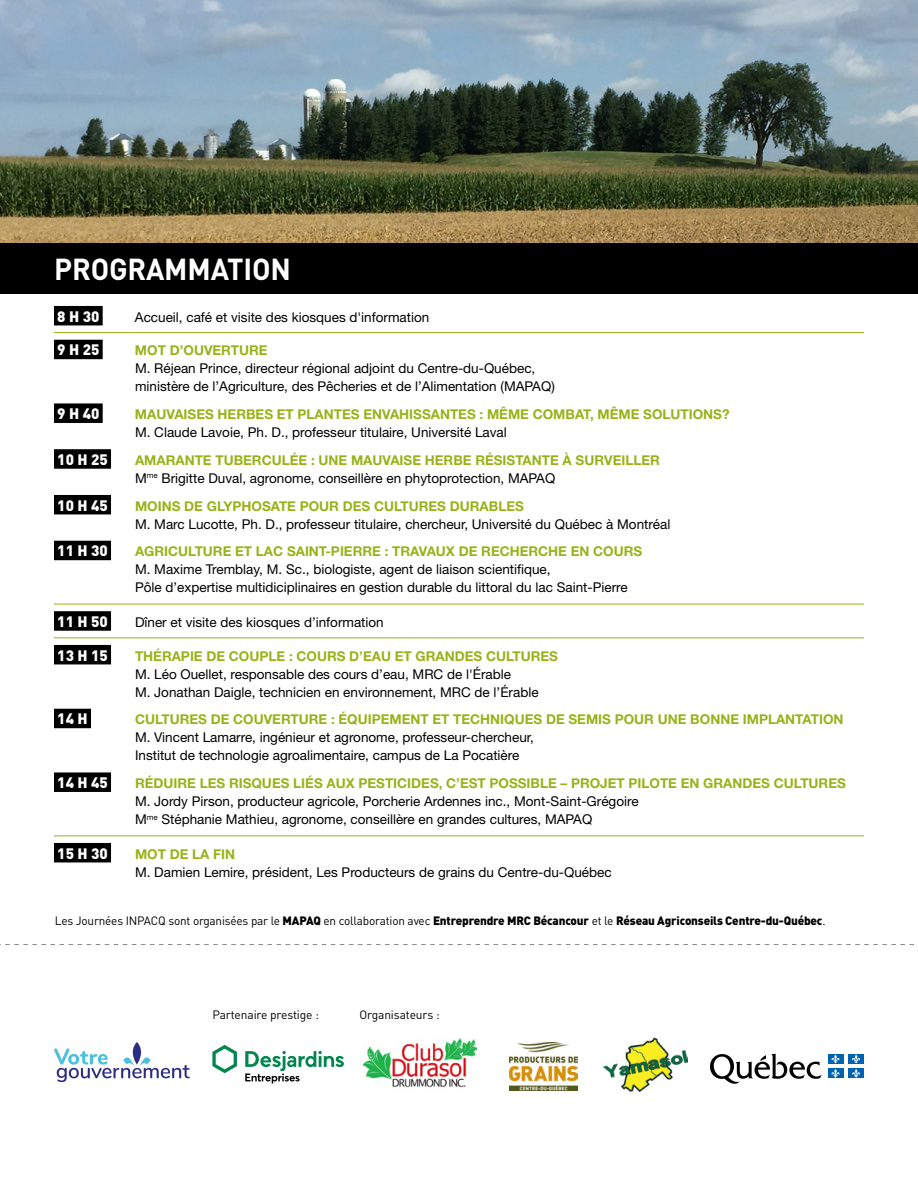
<style>
.page{position:relative;width:918px;height:1188px;background:#fff}
.page>*{position:absolute;margin:0;border:0;box-sizing:border-box;transform-origin:0 0}
.t1{font:700 30px "DINOT";letter-spacing:-.005em;color:#fff;scale:.96 1}
._3_titre_conference{font:900 15px "DINOT";color:#fff}
._3_diner{font:900 15px "DINOT";color:#fff}
._3_Fin_de_la_journée{font:900 15px "DINOT";color:#fff}
.p_txt_nom_fonction{font:13.5px/18px "Helvetica Neue";color:#000}
._3_titre_conference-2{font:700 13.5px "Helvetica Neue";color:#97b318}
._3_diner-2{font:13.5px "Helvetica Neue";color:#000}
._3_Fin_de_la_journée-2{font:13.5px/18px "Helvetica Neue";color:#000}
.t2{font:900 12px "DINOT";letter-spacing:-.015em;color:#000}
.t3{font:12px "DINOT";letter-spacing:-.01em;color:#000}
.s1{font-weight:700;color:#97b318}
.s2{font-weight:400}
</style>
<div class="page">
<img style="left:0;top:0;width:918px;height:243px">
<svg style="left:0;top:944px;width:914px;height:1px"></svg>
<img style="left:363px;top:1039px;width:114px;height:49px">
<img style="left:604px;top:1038px;width:84px;height:54px">
<svg style="left:212px;top:1045px;width:25px;height:28px"></svg>
<svg style="left:245px;top:1051px;width:99px;height:33px"></svg>
<svg style="left:710px;top:1054px;width:112px;height:30px"></svg>
<div style="left:828px;top:1054px;width:15px;height:10px;background:#0063af"></div>
<svg style="left:831px;top:1055px;width:9px;height:8px"></svg>
<div style="left:848px;top:1054px;width:16px;height:10px;background:#0063af"></div>
<svg style="left:852px;top:1055px;width:8px;height:8px"></svg>
<div style="left:828px;top:1069px;width:15px;height:9px;background:#0063af"></div>
<svg style="left:831px;top:1069px;width:9px;height:9px"></svg>
<div style="left:848px;top:1069px;width:16px;height:9px;background:#0063af"></div>
<svg style="left:852px;top:1069px;width:8px;height:9px"></svg>
<svg style="left:54px;top:1042px;width:136px;height:40px"></svg>
<hr style="left:54px;top:332px;width:810px;height:1px;background:#97b318">
<div style="left:54px;top:306px;width:49px;height:19px;background:#000"></div>
<div style="left:54px;top:340px;width:49px;height:19px;background:#000"></div>
<div style="left:54px;top:403px;width:49px;height:20px;background:#000"></div>
<div style="left:54px;top:449px;width:57px;height:20px;background:#000"></div>
<div style="left:54px;top:495px;width:57px;height:19px;background:#000"></div>
<div style="left:54px;top:541px;width:57px;height:19px;background:#000"></div>
<hr style="left:54px;top:604px;width:810px;height:1px;background:#97b318">
<hr style="left:54px;top:637px;width:810px;height:1px;background:#97b318">
<div style="left:54px;top:611px;width:57px;height:20px;background:#000"></div>
<div style="left:54px;top:645px;width:57px;height:19px;background:#000"></div>
<div style="left:54px;top:709px;width:37px;height:19px;background:#000"></div>
<div style="left:54px;top:772px;width:57px;height:20px;background:#000"></div>
<hr style="left:54px;top:835px;width:810px;height:1px;background:#97b318">
<div style="left:54px;top:843px;width:57px;height:19px;background:#000"></div>
<div style="left:0;top:243px;width:918px;height:50px;background:#000"></div>
<img style="left:509px;top:1043px;width:69px;height:48px">
<p class="t1" style="left:54px;top:248px;width:248px">PROGRAMMATION</p>
<p class="_3_diner" style="left:57px;top:306px;width:44px">8 H 30</p>
<p class="_3_diner-2" style="left:135px;top:309px;width:296px">Accueil, café et visite des kiosques d'information</p>
<p class="_3_titre_conference" style="left:57px;top:340px;width:44px">9 H 25</p>
<p class="_3_titre_conference-2" style="left:135px;top:342px;width:134px">MOT D’OUVERTURE</p>
<p class="p_txt_nom_fonction" style="left:135px;top:359px;width:421px">M. Réjean Prince, directeur régional adjoint du Centre-du-Québec, ministère de l’Agriculture, des Pêcheries et de l’Alimentation (MAPAQ)</p>
<p class="_3_titre_conference" style="left:57px;top:404px;width:44px">9 H 40</p>
<p class="_3_titre_conference-2" style="left:135px;top:406px;width:596px">MAUVAISES HERBES ET PLANTES ENVAHISSANTES : MÊME COMBAT, MÊME SOLUTIONS?</p>
<p class="p_txt_nom_fonction" style="left:135px;top:423px;width:373px">M. Claude Lavoie, Ph. D., professeur titulaire, Université Laval</p>
<p class="_3_titre_conference" style="left:57px;top:449px;width:52px">10 H 25</p>
<p class="_3_titre_conference-2" style="left:135px;top:452px;width:526px">AMARANTE TUBERCULÉE : UNE MAUVAISE HERBE RÉSISTANTE À SURVEILLER</p>
<p class="p_txt_nom_fonction" style="left:135px;top:469px;width:422px">M<sup>me</sup> Brigitte Duval, agronome, conseillère en phytoprotection, MAPAQ</p>
<p class="_3_titre_conference" style="left:57px;top:495px;width:52px">10 H 45</p>
<p class="_3_titre_conference-2" style="left:135px;top:498px;width:390px">MOINS DE GLYPHOSATE POUR DES CULTURES DURABLES</p>
<p class="p_txt_nom_fonction" style="left:135px;top:515px;width:537px">M. Marc Lucotte, Ph. D., professeur titulaire, chercheur, Université du Québec à Montréal</p>
<p class="_3_titre_conference" style="left:57px;top:541px;width:52px">11 H 30</p>
<p class="_3_titre_conference-2" style="left:135px;top:543px;width:509px">AGRICULTURE ET LAC SAINT-PIERRE : TRAVAUX DE RECHERCHE EN COURS</p>
<p class="p_txt_nom_fonction" style="left:135px;top:560px;width:494px">M. Maxime Tremblay, M. Sc., biologiste, agent de liaison scientifique,<br>Pôle d’expertise multidiciplinaires en gestion durable du littoral du lac Saint-Pierre</p>
<p class="_3_diner" style="left:57px;top:611px;width:52px">11 H 50</p>
<p class="_3_diner-2" style="left:135px;top:614px;width:250px">Dîner et visite des kiosques d’information</p>
<p class="_3_titre_conference" style="left:57px;top:645px;width:52px">13 H 15</p>
<p class="_3_titre_conference-2" style="left:135px;top:648px;width:425px">THÉRAPIE DE COUPLE : COURS D’EAU ET GRANDES CULTURES</p>
<p class="p_txt_nom_fonction" style="left:135px;top:665px;width:405px">M. Léo Ouellet, responsable des cours d’eau, MRC de l'Érable<br>M. Jonathan Daigle, technicien en environnement, MRC de l’Érable</p>
<p class="_3_titre_conference" style="left:57px;top:709px;width:32px">14 H</p>
<p class="_3_titre_conference-2" style="left:135px;top:711px;width:710px">CULTURES DE COUVERTURE : ÉQUIPEMENT ET TECHNIQUES DE SEMIS POUR UNE BONNE IMPLANTATION</p>
<p class="p_txt_nom_fonction" style="left:135px;top:728px;width:400px">M. Vincent Lamarre, ingénieur et agronome, professeur-chercheur,<br>Institut de technologie agroalimentaire, campus de La Pocatière</p>
<p class="_3_titre_conference" style="left:57px;top:773px;width:52px">14 H 45</p>
<p class="_3_titre_conference-2" style="left:135px;top:775px;width:712px">RÉDUIRE LES RISQUES LIÉS AUX PESTICIDES, C’EST POSSIBLE – PROJET PILOTE EN GRANDES CULTURES</p>
<p class="p_txt_nom_fonction" style="left:135px;top:792px;width:505px">M. Jordy Pirson, producteur agricole, Porcherie Ardennes inc., Mont-Saint-Grégoire<br>M<sup>me</sup> Stéphanie Mathieu, agronome, conseillère en grandes cultures, MAPAQ</p>
<p class="_3_Fin_de_la_journée" style="left:57px;top:843px;width:52px">15 H 30</p>
<p class="_3_Fin_de_la_journée-2" style="left:135px;top:845px;width:478px"><span class="s1">MOT DE LA FIN<br></span>M. Damien Lemire, président, Les Producteurs de grains du Centre-du-Québec</p>
<p class="t2" style="left:55px;top:913px;width:772px"><span class="s2">Les Journées INPACQ sont organisées par le</span> MAPAQ <span class="s2">en collaboration avec</span> Entreprendre MRC Bécancour <span class="s2">et le</span> Réseau Agriconseils Centre-du-Québec<span class="s2">.</span></p>
<p class="t3" style="left:212px;top:1006px;width:108px">Partenaire prestige :</p>
<p class="t3" style="left:360px;top:1006px;width:82px">Organisateurs :</p>
</div>
